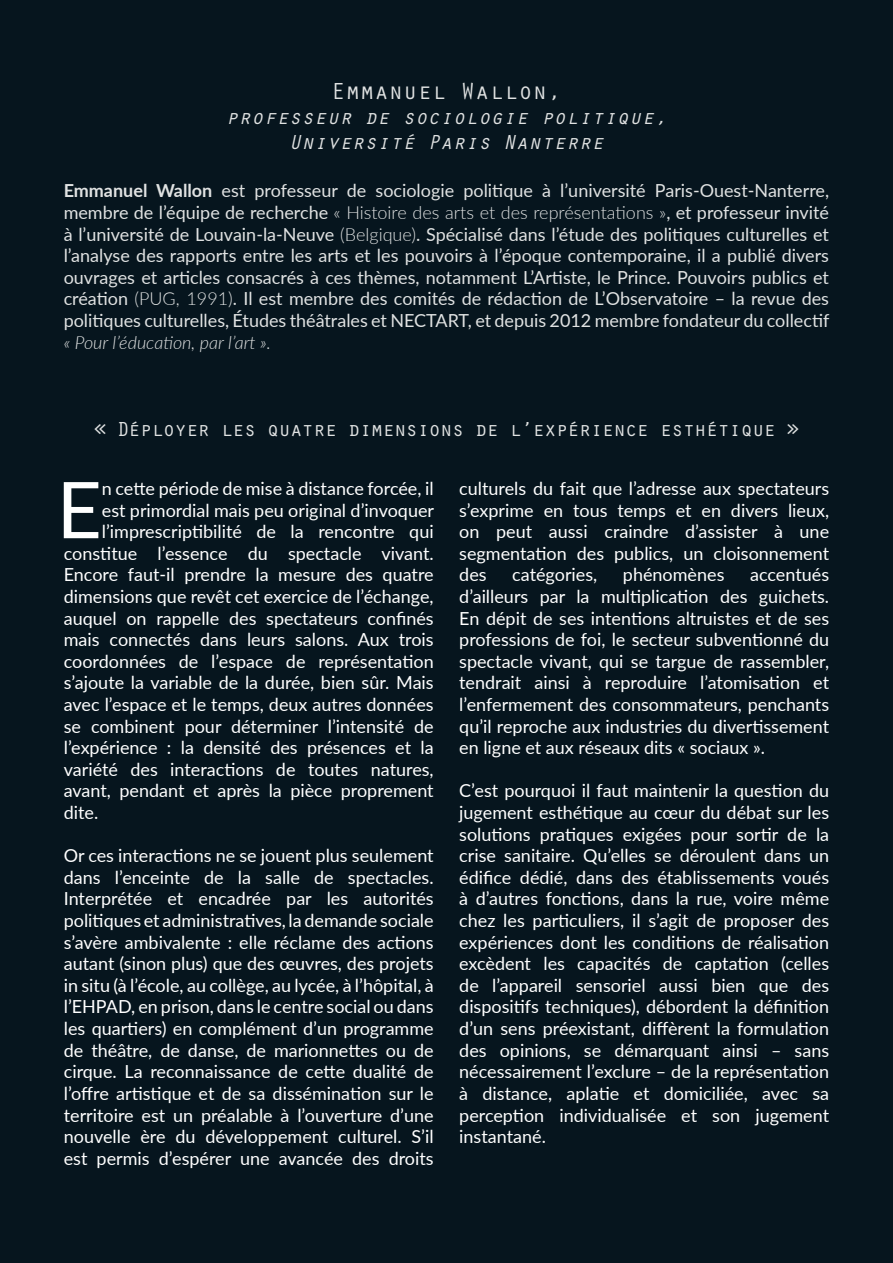
<style>
.page{position:relative;width:893px;height:1263px;background:#06151e}
.page>*{position:absolute;margin:0;border:0;box-sizing:border-box;transform-origin:0 0}
.t1{font:78.3px "Lato";color:#fff}
.t2{font:24px "Orator Std";color:#e0e2e2}
.t3{font:italic 21px "Orator Std";color:#e0e2e2}
.t4{font:21px "Orator Std";letter-spacing:-.05em;color:#e0e2e2}
.t5{font:18px/21.6px "Lato";color:#fff;text-align:justify}
.t6{font:18px/21.6px "Lato";color:#e0e2e2;text-align:justify}
.s1{font-weight:700}
.s2{font-weight:300}
.s3{font-weight:300;font-style:italic}
</style>
<div class="page">
<p class="t2" style="left:331px;top:74px;width:232px">Emmanuel Wallon,</p>
<p class="t3" style="left:226px;top:102px;width:443px">professeur de sociologie politique,</p>
<p class="t3" style="left:289px;top:127px;width:317px">Université Paris Nanterre</p>
<p class="t6" style="left:64px;top:179px;width:767px"><span class="s1">Emmanuel Wallon</span> est professeur de sociologie politique à l’université Paris-Ouest-Nanterre, membre de l’équipe de recherche <span class="s2">« Histoire des arts et des représentations »</span>, et professeur invité à l’université de Louvain-la-Neuve <span class="s2">(Belgique)</span>. Spécialisé dans l’étude des politiques culturelles et l’analyse des rapports entre les arts et les pouvoirs à l’époque contemporaine, il a publié divers ouvrages et articles consacrés à ces thèmes, notamment L’Artiste, le Prince. Pouvoirs publics et création <span class="s2">(PUG, 1991)</span>. Il est membre des comités de rédaction de L’Observatoire – la revue des politiques culturelles, Études théâtrales et NECTART, et depuis 2012 membre fondateur du collectif <span class="s3">« Pour l’éducation, par l’art ».</span></p>
<p class="t4" style="left:94px;top:414px;width:707px">« Déployer les quatre dimensions de l’expérience esthétique »</p>
<p class="t1" style="left:57px;top:454px;width:47px">E</p>
<p class="t5" style="left:102px;top:477px;width:333px">n cette période de mise à distance forcée, il</p>
<p class="t5" style="left:102px;top:498px;width:334px">est primordial mais peu original d’invoquer</p>
<p class="t5" style="left:102px;top:520px;width:333px">l’imprescriptibilité de la rencontre qui</p>
<p class="t5" style="left:64px;top:542px;width:371px">constitue l’essence du spectacle vivant.</p>
<p class="t5" style="left:64px;top:563px;width:371px">Encore faut-il prendre la mesure des quatre</p>
<p class="t5" style="left:64px;top:585px;width:371px">dimensions que revêt cet exercice de l’échange,</p>
<p class="t5" style="left:64px;top:606px;width:371px">auquel on rappelle des spectateurs confinés</p>
<p class="t5" style="left:64px;top:628px;width:371px">mais connectés dans leurs salons. Aux trois</p>
<p class="t5" style="left:64px;top:650px;width:371px">coordonnées de l’espace de représentation</p>
<p class="t5" style="left:64px;top:671px;width:371px">s’ajoute la variable de la durée, bien sûr. Mais</p>
<p class="t5" style="left:64px;top:693px;width:371px">avec l’espace et le temps, deux autres données</p>
<p class="t5" style="left:64px;top:714px;width:371px">se combinent pour déterminer l’intensité de</p>
<p class="t5" style="left:64px;top:736px;width:371px">l’expérience : la densité des présences et la</p>
<p class="t5" style="left:64px;top:758px;width:371px">variété des interactions de toutes natures,</p>
<p class="t5" style="left:64px;top:779px;width:371px">avant, pendant et après la pièce proprement</p>
<p class="t5" style="left:64px;top:801px;width:36px">dite.</p>
<p class="t5" style="left:64px;top:844px;width:371px">Or ces interactions ne se jouent plus seulement dans l’enceinte de la salle de spectacles.<br>Interprétée et encadrée par les autorités politiques et administratives, la demande sociale s’avère ambivalente : elle réclame des actions autant (sinon plus) que des œuvres, des projets in situ (à l’école, au collège, au lycée, à l’hôpital, à l’EHPAD, en prison, dans le centre social ou dans les quartiers) en complément d’un programme de théâtre, de danse, de marionnettes ou de cirque. La reconnaissance de cette dualité de l’offre artistique et de sa dissémination sur le territoire est un préalable à l’ouverture d’une nouvelle ère du développement culturel. S’il est permis d’espérer une avancée des droits</p>
<p class="t5" style="left:459px;top:477px;width:371px">culturels du fait que l’adresse aux spectateurs s’exprime en tous temps et en divers lieux, on peut aussi craindre d’assister à une segmentation des publics, un cloisonnement des</p>
<p class="t5" style="left:512px;top:563px;width:87px">catégories,</p>
<p class="t5" style="left:623px;top:563px;width:103px">phénomènes</p>
<p class="t5" style="left:459px;top:563px;width:371px;text-indent:291px">accentués d’ailleurs par la multiplication des guichets.<br>En dépit de ses intentions altruistes et de ses professions de foi, le secteur subventionné du spectacle vivant, qui se targue de rassembler, tendrait ainsi à reproduire l’atomisation et l’enfermement des consommateurs, penchants qu’il reproche aux industries du divertissement en ligne et aux réseaux dits « sociaux ».</p>
<p class="t5" style="left:459px;top:779px;width:371px">C’est pourquoi il faut maintenir la question du jugement esthétique au cœur du débat sur les solutions pratiques exigées pour sortir de la crise sanitaire. Qu’elles se déroulent dans un édifice dédié, dans des établissements voués à d’autres fonctions, dans la rue, voire même chez les particuliers, il s’agit de proposer des expériences dont les conditions de réalisation excèdent les capacités de captation (celles de l’appareil sensoriel aussi bien que des dispositifs techniques), débordent la définition d’un sens préexistant, diffèrent la formulation des opinions, se démarquant ainsi – sans nécessairement l’exclure – de la représentation à distance, aplatie et domiciliée, avec sa perception individualisée et son jugement instantané.</p>
</div>
